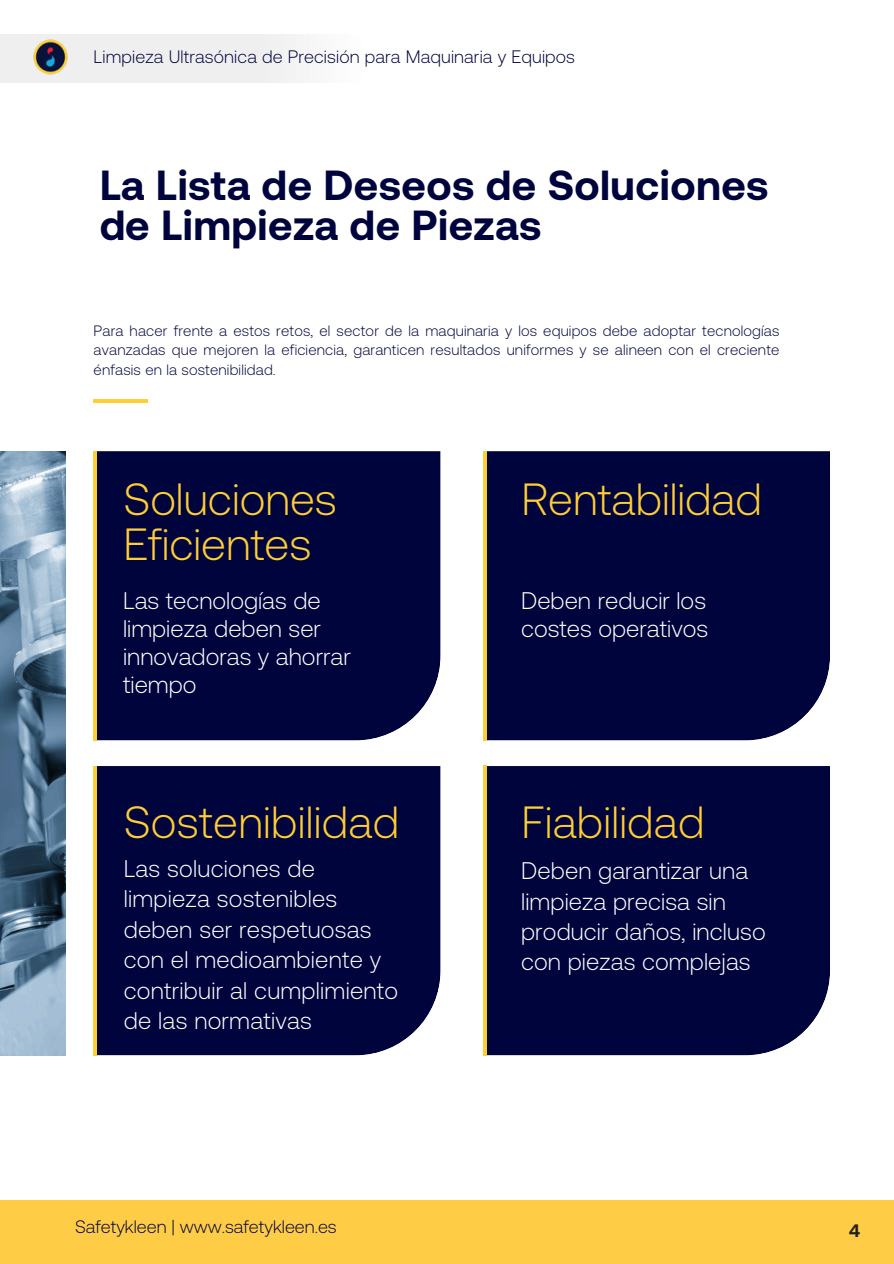
<style>
.page{position:relative;width:894px;height:1264px;background:#fff}
.page>*{position:absolute;margin:0;border:0;box-sizing:border-box;transform-origin:0 0}
.t1{font:300 45px/45px "Aeonik";color:#ffcd34}
.t2{font:700 42px/40.5px "Aeonik";letter-spacing:.01em;color:#00043d}
.t3{font:300 24px/30.5px "Aeonik";letter-spacing:.005em;color:#fff}
.t4{font:300 18px "Aeonik";letter-spacing:.01em;color:#00043d}
.t5{font:700 18px "Aeonik";color:#231f20}
.t6{font:300 15px/19.2px "Aeonik";letter-spacing:.01em;color:#00043d;text-align:justify}
</style>
<div class="page">
<img style="left:27px;top:34px;width:48px;height:47px">
<div style="left:97px;top:451px;width:343px;height:289px;background:#00043d"></div>
<hr style="left:93px;top:451px;width:4px;height:289px;background:#ffce34">
<div style="left:97px;top:766px;width:343px;height:289px;background:#00043d"></div>
<hr style="left:94px;top:766px;width:3px;height:289px;background:#ffce34">
<div style="left:0;top:1200px;width:893px;height:63px;background:#ffcc46"></div>
<div style="left:486px;top:451px;width:343px;height:289px;background:#00043d"></div>
<hr style="left:483px;top:451px;width:3px;height:289px;background:#ffce34">
<div style="left:486px;top:766px;width:343px;height:289px;background:#00043d"></div>
<hr style="left:483px;top:766px;width:3px;height:289px;background:#ffce34">
<img style="left:0;top:451px;width:65px;height:604px">
<hr style="left:94px;top:399px;width:54px;height:3px;background:#ffce34">
<p class="t4" style="left:94px;top:46px;width:483px">Limpieza Ultrasónica de Precisión para Maquinaria y Equipos</p>
<h2 class="t2" style="left:99px;top:164px;width:670px">La Lista de Deseos de Soluciones de Limpieza de Piezas</h2>
<p class="t6" style="left:94px;top:321px;width:687px">Para hacer frente a estos retos, el sector de la maquinaria y los equipos debe adoptar tecnologías avanzadas que mejoren la eficiencia, garanticen resultados uniformes y se alineen con el creciente énfasis en la sostenibilidad.</p>
<h1 class="t1" style="left:123px;top:476px;width:215px">Soluciones<br>Eficientes</h1>
<p class="t3" style="left:123px;top:586px;width:229px;line-height:28.2px">Las tecnologías de limpieza deben ser innovadoras y ahorrar tiempo</p>
<h1 class="t1" style="left:124px;top:800px;width:277px">Sostenibilidad</h1>
<p class="t3" style="left:124px;top:853px;width:276px">Las soluciones de limpieza sostenibles deben ser respetuosas con el medioambiente y contribuir al cumplimiento de las normativas</p>
<h1 class="t1" style="left:521px;top:476px;width:242px">Rentabilidad</h1>
<p class="t3" style="left:521px;top:586px;width:188px;line-height:28.2px">Deben reducir los costes operativos</p>
<h1 class="t1" style="left:521px;top:800px;width:184px">Fiabilidad</h1>
<p class="t3" style="left:521px;top:855px;width:246px">Deben garantizar una limpieza precisa sin producir daños, incluso con piezas complejas</p>
<p class="t4" style="left:75px;top:1216px;width:263px">Safetykleen | www.safetykleen.es</p>
<p class="t5" style="left:848px;top:1220px;width:12px">4</p>
</div>
